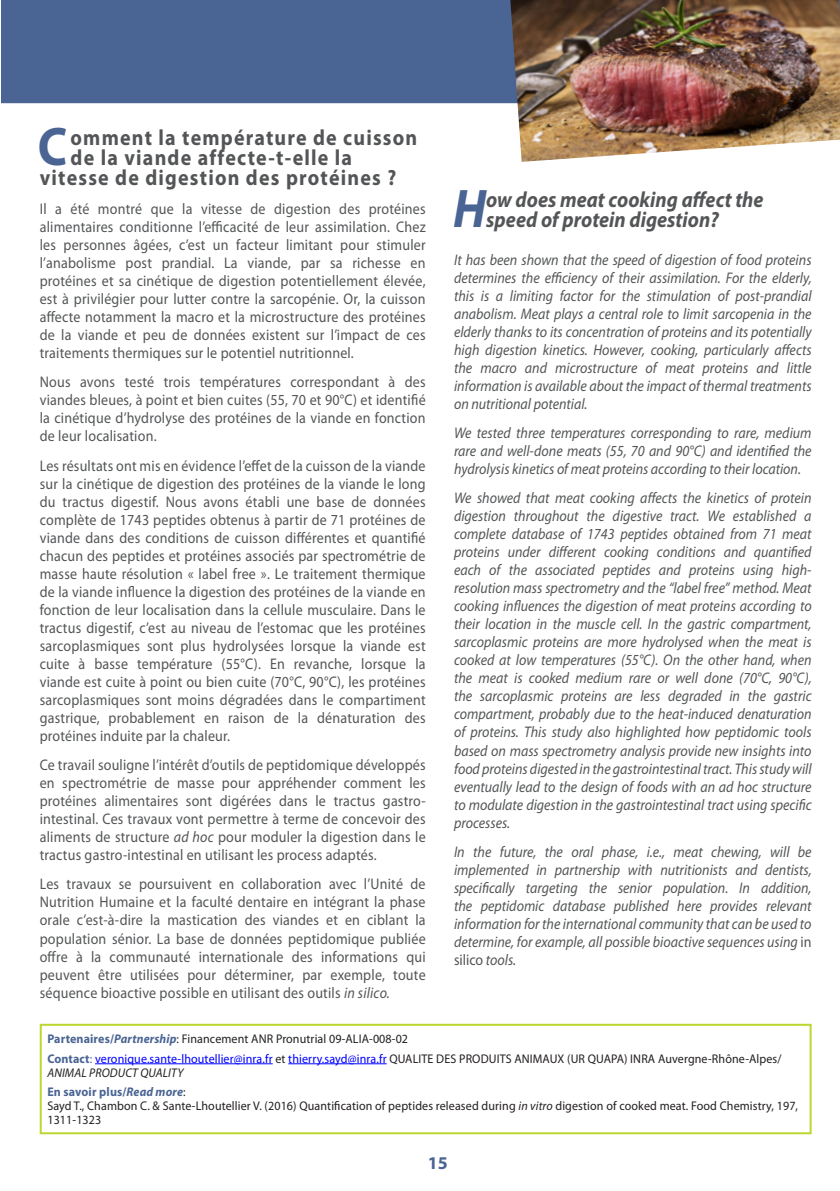
<style>
.page{position:relative;width:840px;height:1191px;background:#fff}
.page>*{position:absolute;margin:0;border:0;box-sizing:border-box;transform-origin:0 0}
.t1{font:700 54.6px "Myriad Pro";color:#4a6493;scale:.91 1}
.t2{font:italic 700 54.6px "Myriad Pro";color:#4a6493;scale:.91 1}
.t3{font:700 22px "Myriad Pro";letter-spacing:.06em;color:#545557;scale:.91 1}
.t4{font:italic 700 22px/20px "Myriad Pro";color:#545557;scale:.91 1}
.t5{font:700 18px "Myriad Pro";color:#4a6493}
.t6{font:15.4px/18px "Myriad Pro";letter-spacing:.015em;color:#545557;text-align:justify;scale:.91 1}
.t7{font:italic 15.4px/18px "Myriad Pro";color:#545557;text-align:justify;scale:.91 1}
.t8{font:12.6px/14px "Myriad Pro";letter-spacing:.01em;color:#231f20;scale:.95 1}
.t9{font:700 12.6px "Myriad Pro";letter-spacing:.01em;color:#4a6493;scale:.95 1}
.s1{font-style:italic}
.s2{font-style:normal}
.s3{font-weight:700;color:#4a6493}
.s4{font-weight:700;font-style:italic;color:#4a6493}
.s5{color:#4a6493}
.s6{color:#00f}
.s7{font-weight:400;color:#231f20}
</style>
<div class="page">
<hr style="left:95px;top:1063px;width:177px;height:1px;background:#00f">
<hr style="left:288px;top:1063px;width:98px;height:1px;background:#00f">
<div style="left:40px;top:1023px;width:771px;height:111px;border:2px solid #bed630"></div>
<div style="left:2px;top:0;width:836px;height:102px;background:#4a6493"></div>
<div style="left:1px;top:0;width:838px;height:103px;border:2px solid #4a6493"></div>
<img style="left:510px;top:0;width:329px;height:162px">
<p class="t1" style="left:38px;top:115px;width:34px">C</p>
<p class="t3" style="left:70px;top:125px;width:382px">omment la température de cuisson</p>
<p class="t3" style="left:70px;top:145px;width:311px">de la viande affecte-t-elle la</p>
<p class="t3" style="left:40px;top:165px;width:393px">vitesse de digestion des protéines ?</p>
<p class="t6" style="left:40px;top:200px;width:425px">Il a été montré que la vitesse de digestion des protéines alimentaires conditionne l’efficacité de leur assimilation. Chez les personnes âgées, c’est un facteur limitant pour stimuler l’anabolisme post prandial. La viande, par sa richesse en protéines et sa cinétique de digestion potentiellement élevée, est à privilégier pour lutter contre la sarcopénie. Or, la cuisson affecte notamment la macro et la microstructure des protéines de la viande et peu de données existent sur l’impact de ces traitements thermiques sur le potentiel nutritionnel.</p>
<p class="t6" style="left:40px;top:373px;width:425px">Nous avons testé trois températures correspondant à des viandes bleues, à point et bien cuites (55, 70 et 90°C) et identifié la cinétique d’hydrolyse des protéines de la viande en fonction de leur localisation.</p>
<p class="t6" style="left:40px;top:457px;width:425px">Les résultats ont mis en évidence l’effet de la cuisson de la viande sur la cinétique de digestion des protéines de la viande le long du tractus digestif. Nous avons établi une base de données complète de 1743 peptides obtenus à partir de 71 protéines de viande dans des conditions de cuisson différentes et quantifié chacun des peptides et protéines associés par spectrométrie de masse haute résolution « label free ». Le traitement thermique de la viande influence la digestion des protéines de la viande en fonction de leur localisation dans la cellule musculaire. Dans le tractus digestif, c’est au niveau de l’estomac que les protéines sarcoplasmiques sont plus hydrolysées lorsque la viande est cuite à basse température (55°C). En revanche, lorsque la viande est cuite à point ou bien cuite (70°C, 90°C), les protéines sarcoplasmiques sont moins dégradées dans le compartiment gastrique, probablement en raison de la dénaturation des protéines induite par la chaleur.</p>
<p class="t6" style="left:40px;top:756px;width:425px">Ce travail souligne l’intérêt d’outils de peptidomique développés en spectrométrie de masse pour appréhender comment les protéines alimentaires sont digérées dans le tractus gastro&shy;intestinal. Ces travaux vont permettre à terme de concevoir des aliments de structure <span class="s1">ad hoc</span> pour moduler la digestion dans le tractus gastro-intestinal en utilisant les process adaptés.</p>
<p class="t6" style="left:40px;top:875px;width:425px">Les travaux se poursuivent en collaboration avec l’Unité de Nutrition Humaine et la faculté dentaire en intégrant la phase orale c’est-à-dire la mastication des viandes et en ciblant la population sénior. La base de données peptidomique publiée offre à la communauté internationale des informations qui peuvent être utilisées pour déterminer, par exemple, toute séquence bioactive possible en utilisant des outils <span class="s1">in silico.</span></p>
<p class="t2" style="left:453px;top:178px;width:38px">H</p>
<p class="t4" style="left:486px;top:190px;width:306px">ow does meat cooking affect the speed of protein digestion?</p>
<p class="t7" style="left:454px;top:251px;width:394px">It has been shown that the speed of digestion of food proteins determines the efficiency of their assimilation. For the elderly, this is a limiting factor for the stimulation of post-prandial anabolism. Meat plays a central role to limit sarcopenia in the elderly thanks to its concentration of proteins and its potentially high digestion kinetics. However, cooking, particularly affects the macro and microstructure of meat proteins and little information is available about the impact of thermal treatments on nutritional potential.</p>
<p class="t7" style="left:454px;top:424px;width:394px">We tested three temperatures corresponding to rare, medium rare and well-done meats (55, 70 and 90°C) and identified the hydrolysis kinetics of meat proteins according to their location.</p>
<p class="t7" style="left:454px;top:489px;width:394px">We showed that meat cooking affects the kinetics of protein digestion throughout the digestive tract. We established a complete database of 1743 peptides obtained from 71 meat proteins under different cooking conditions and quantified each of the associated peptides and proteins using high&shy;resolution mass spectrometry and the “label free” method. Meat cooking influences the digestion of meat proteins according to their location in the muscle cell. In the gastric compartment, sarcoplasmic proteins are more hydrolysed when the meat is cooked at low temperatures (55°C). On the other hand, when the meat is cooked medium rare or well done (70°C, 90°C), the sarcoplasmic proteins are less degraded in the gastric compartment, probably due to the heat-induced denaturation of proteins. This study also highlighted how peptidomic tools based on mass spectrometry analysis provide new insights into food proteins digested in the gastrointestinal tract. This study will eventually lead to the design of foods with an ad hoc structure to modulate digestion in the gastrointestinal tract using specific processes.</p>
<p class="t7" style="left:454px;top:843px;width:394px">In the future, the oral phase, i.e., meat chewing, will be implemented in partnership with nutritionists and dentists, specifically targeting the senior population. In addition, the peptidomic database published here provides relevant information for the international community that can be used to determine, for example, all possible bioactive sequences using <span class="s2">in silico</span> tools.</p>
<p class="t8" style="left:47px;top:1031px;width:381px"><span class="s3">Partenaires/</span><span class="s4">Partnership</span>: Financement ANR Pronutrial 09-ALIA-008-02</p>
<p class="t8" style="left:47px;top:1051px;width:774px"><span class="s3">Contact</span><span class="s5">:</span> <span class="s6">veronique.sante-lhoutellier@inra.fr</span> et <span class="s6">thierry.sayd@inra.fr</span> QUALITE DES PRODUITS ANIMAUX (UR QUAPA) INRA Auvergne-Rhône-Alpes/<br><span class="s1">ANIMAL PRODUCT QUALITY</span></p>
<p class="t9" style="left:47px;top:1085px;width:147px">En savoir plus/<span class="s1">Read more</span><span class="s7">:</span></p>
<p class="t8" style="left:47px;top:1099px;width:791px">Sayd T., Chambon C. &amp; Sante-Lhoutellier V. (2016) Quantification of peptides released during <span class="s1">in vitro</span> digestion of cooked meat. Food Chemistry, 197,<br>1311-1323</p>
<p class="t5" style="left:427px;top:1153px;width:21px">15</p>
</div>
